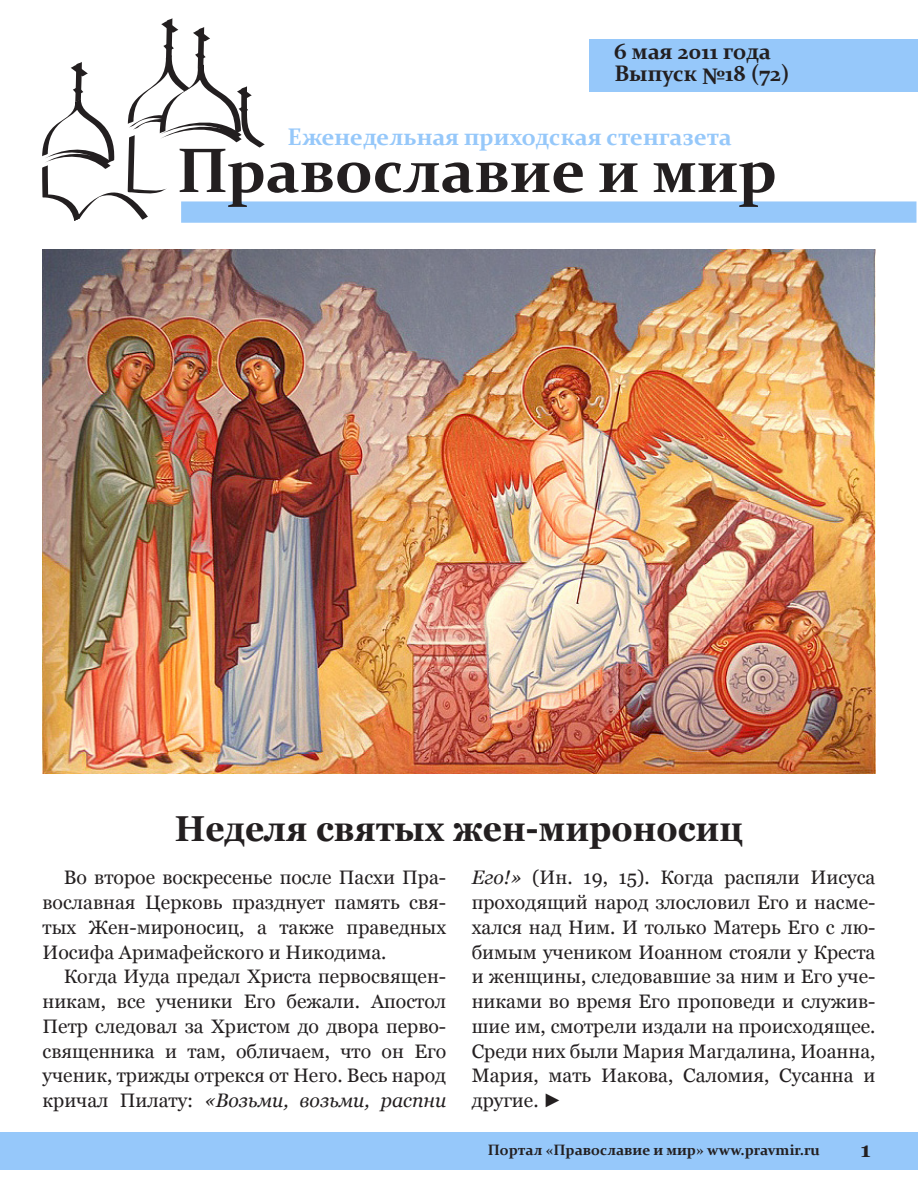
<style>
.page{position:relative;width:918px;height:1188px;background:#fff}
.page>*{position:absolute;margin:0;border:0;box-sizing:border-box;transform-origin:0 0}
.Zagolovok{font:700 36px "Georgia";color:#231f20;scale:.93 1}
.t1{font:700 24px "Constantia";color:#96c8fa}
.t2{font:700 22.5px "Constantia";color:#231f20}
.t3{font:700 21px "Georgia";color:#231f20}
.Text{font:19.5px/24.8px "Georgia";color:#231f20;text-align:justify}
.t4{font:700 15px "Constantia";color:#231f20}
.s1{font-style:italic}
.s2{font-family:"Arial"}
</style>
<div class="page">
<div style="left:181px;top:201px;width:736px;height:22px;background:#96c8fa"></div>
<div style="left:589px;top:39px;width:329px;height:53px;background:#96c8fa"></div>
<svg style="left:42px;top:18px;width:541px;height:203px"></svg>
<svg style="left:599px;top:163px;width:39px;height:29px"></svg>
<svg style="left:654px;top:162px;width:121px;height:45px"></svg>
<div style="left:0;top:1132px;width:918px;height:37px;background:#96c8fa"></div>
<img style="left:43px;top:249px;width:832px;height:525px">
<p class="t2" style="left:614px;top:35px;width:158px">6 мая 2011 года</p>
<p class="t2" style="left:614px;top:58px;width:177px">Выпуск №18 (72)</p>
<p class="t1" style="left:288px;top:121px;width:446px">Еженедельная приходская стенгазета</p>
<p class="Zagolovok" style="left:175px;top:809px;width:613px">Неделя святых жен-мироносиц</p>
<p class="Text" style="left:43px;top:865px;width:405px;text-indent:21px">Во второе воскресенье после Пасхи Пра&shy;вославная Церковь празднует память свя&shy;тых Жен-мироносиц, а также праведных Иосифа Аримафейского и Никодима.</p>
<p class="Text" style="left:43px;top:964px;width:405px;text-indent:21px">Когда Иуда предал Христа первосвящен&shy;никам, все ученики Его бежали. Апостол Петр следовал за Христом до двора перво&shy;священника и там, обличаем, что он Его ученик, трижды отрекся от Него. Весь народ кричал Пилату: <span class="s1">«Возьми, возьми, распни</span></p>
<p class="Text" style="left:472px;top:865px;width:405px"><span class="s1">Его!»</span> (Ин. 19, 15). Когда распяли Иисуса проходящий народ злословил Его и насме&shy;хался над Ним. И только Матерь Его с лю&shy;бимым учеником Иоанном стояли у Креста и женщины, следовавшие за ним и Его уче&shy;никами во время Его проповеди и служив&shy;шие им, смотрели издали на происходящее.<br>Среди них были Мария Магдалина, Иоанна, Мария, мать Иакова, Саломия, Сусанна и другие. <span class="s2">►</span></p>
<p class="t4" style="left:488px;top:1139px;width:334px">Портал «Православие и мир» www.pravmir.ru</p>
<p class="t3" style="left:861px;top:1137px;width:12px">1</p>
</div>
